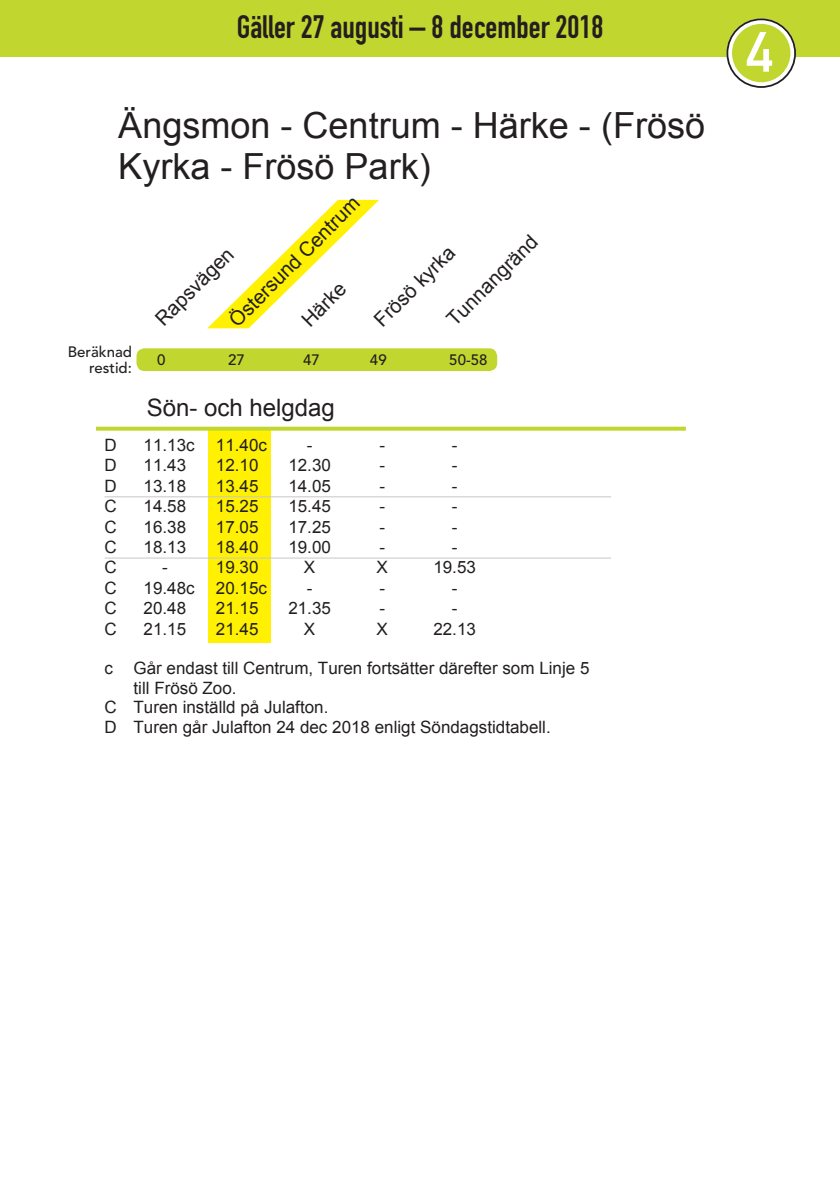
<style>
.page{position:relative;width:840px;height:1191px;background:#fff}
.page>*{position:absolute;margin:0;border:0;box-sizing:border-box;transform-origin:0 0}
.t1{font:36px/41.4px "Arial";color:#231f20}
.t2{font:32px "DIN Engschrift Std";color:#231f20}
.t3{font:24px "Arial";color:#231f20}
.t4{font:20px "Arial";color:#231f20}
.t5{font:17px "Arial";color:#231f20}
.t6{font:500 15px/16px "Avenir LT Std";color:#231f20;text-align:right}
.s1{font-size:64px;color:#fff}
</style>
<div class="page">
<div style="left:0;top:0;width:839px;height:56px;background:#c1d72f"></div>
<svg style="left:207px;top:200px;width:172px;height:128px"></svg>
<div style="left:208px;top:428px;width:63px;height:215px;background:#fff101"></div>
<svg style="left:96px;top:427px;width:589px;height:4px;fill:#c1d72f"></svg>
<hr style="left:104px;top:496px;width:506px;height:1px;background:#c6c7c9">
<hr style="left:104px;top:557px;width:506px;height:1px;background:#c6c7c9">
<div style="left:726px;top:18px;width:69px;height:70px;border:14px solid #fff;border-radius:50%"></div>
<div style="left:731px;top:24px;width:59px;height:58px;background:#c1d72f;border-radius:50%"></div>
<div style="left:726px;top:18px;width:69px;height:70px;border:2px solid #231f20;border-radius:50%"></div>
<svg style="left:746px;top:32px;width:25px;height:40px"></svg>
<div style="left:136px;top:348px;width:361px;height:23px;background:#c1d72f;border-radius:8px"></div>
<h2 class="t2" style="left:236px;top:8px;width:368px">Gäller 27 augusti – 8 december 2018</h2>
<h1 class="t1" style="left:118px;top:105px;width:588px;text-indent:-103px"><span class="s1">4</span> Ängsmon - Centrum - Härke - (Frösö<br>Kyrka - Frösö Park)</h1>
<p class="t6" style="left:68px;top:344px;width:66px">Beräknad restid:</p>
<p class="t4" style="left:223px;top:314px;width:176px;rotate:-45deg">Östersund Centrum</p>
<p class="t4" style="left:149px;top:313px;width:103px;rotate:-45deg">Rapsvägen</p>
<p class="t4" style="left:295px;top:314px;width:55px;rotate:-45deg">Härke</p>
<p class="t4" style="left:441px;top:313px;width:120px;rotate:-45deg">Tunnangränd</p>
<p class="t4" style="left:368px;top:314px;width:106px;rotate:-45deg">Frösö kyrka</p>
<p class="t6" style="left:157px;top:353px;width:10px">0</p>
<p class="t6" style="left:228px;top:353px;width:18px">27</p>
<p class="t6" style="left:303px;top:353px;width:18px">47</p>
<p class="t6" style="left:370px;top:353px;width:18px">49</p>
<p class="t6" style="left:449px;top:353px;width:40px">50-58</p>
<h3 class="t3" style="left:147px;top:392px;width:190px">Sön- och helgdag</h3>
<p class="t5" style="left:104px;top:434px;width:14px">D</p>
<p class="t5" style="left:143px;top:434px;width:53px">11.13c</p>
<p class="t5" style="left:216px;top:434px;width:53px">11.40c</p>
<p class="t5" style="left:306px;top:434px;width:7px">-</p>
<p class="t5" style="left:379px;top:434px;width:7px">-</p>
<p class="t5" style="left:451px;top:434px;width:7px">-</p>
<p class="t5" style="left:104px;top:454px;width:14px">D</p>
<p class="t5" style="left:143px;top:454px;width:44px">11.43</p>
<p class="t5" style="left:216px;top:454px;width:44px">12.10</p>
<p class="t5" style="left:288px;top:454px;width:44px">12.30</p>
<p class="t5" style="left:379px;top:454px;width:7px">-</p>
<p class="t5" style="left:451px;top:454px;width:7px">-</p>
<p class="t5" style="left:104px;top:475px;width:14px">D</p>
<p class="t5" style="left:143px;top:475px;width:44px">13.18</p>
<p class="t5" style="left:216px;top:475px;width:44px">13.45</p>
<p class="t5" style="left:288px;top:475px;width:44px">14.05</p>
<p class="t5" style="left:379px;top:475px;width:7px">-</p>
<p class="t5" style="left:451px;top:475px;width:7px">-</p>
<p class="t5" style="left:104px;top:495px;width:14px">C</p>
<p class="t5" style="left:143px;top:495px;width:44px">14.58</p>
<p class="t5" style="left:216px;top:495px;width:44px">15.25</p>
<p class="t5" style="left:288px;top:495px;width:44px">15.45</p>
<p class="t5" style="left:379px;top:495px;width:7px">-</p>
<p class="t5" style="left:451px;top:495px;width:7px">-</p>
<p class="t5" style="left:104px;top:515px;width:14px">C</p>
<p class="t5" style="left:143px;top:515px;width:44px">16.38</p>
<p class="t5" style="left:216px;top:515px;width:44px">17.05</p>
<p class="t5" style="left:288px;top:515px;width:44px">17.25</p>
<p class="t5" style="left:379px;top:515px;width:7px">-</p>
<p class="t5" style="left:451px;top:515px;width:7px">-</p>
<p class="t5" style="left:104px;top:536px;width:14px">C</p>
<p class="t5" style="left:143px;top:536px;width:44px">18.13</p>
<p class="t5" style="left:216px;top:536px;width:44px">18.40</p>
<p class="t5" style="left:288px;top:536px;width:44px">19.00</p>
<p class="t5" style="left:379px;top:536px;width:7px">-</p>
<p class="t5" style="left:451px;top:536px;width:7px">-</p>
<p class="t5" style="left:104px;top:556px;width:14px">C</p>
<p class="t5" style="left:162px;top:556px;width:7px">-</p>
<p class="t5" style="left:216px;top:556px;width:44px">19.30</p>
<p class="t5" style="left:304px;top:556px;width:13px">X</p>
<p class="t5" style="left:376px;top:556px;width:13px">X</p>
<p class="t5" style="left:433px;top:556px;width:44px">19.53</p>
<p class="t5" style="left:104px;top:577px;width:14px">C</p>
<p class="t5" style="left:143px;top:577px;width:53px">19.48c</p>
<p class="t5" style="left:216px;top:577px;width:53px">20.15c</p>
<p class="t5" style="left:306px;top:577px;width:7px">-</p>
<p class="t5" style="left:379px;top:577px;width:7px">-</p>
<p class="t5" style="left:451px;top:577px;width:7px">-</p>
<p class="t5" style="left:104px;top:597px;width:14px">C</p>
<p class="t5" style="left:143px;top:597px;width:44px">20.48</p>
<p class="t5" style="left:216px;top:597px;width:44px">21.15</p>
<p class="t5" style="left:288px;top:597px;width:44px">21.35</p>
<p class="t5" style="left:379px;top:597px;width:7px">-</p>
<p class="t5" style="left:451px;top:597px;width:7px">-</p>
<p class="t5" style="left:104px;top:617px;width:14px">C</p>
<p class="t5" style="left:143px;top:617px;width:44px">21.15</p>
<p class="t5" style="left:216px;top:617px;width:44px">21.45</p>
<p class="t5" style="left:304px;top:617px;width:13px">X</p>
<p class="t5" style="left:376px;top:617px;width:13px">X</p>
<p class="t5" style="left:433px;top:617px;width:44px">22.13</p>
<p class="t5" style="left:104px;top:657px;width:486px">c Går endast till Centrum, Turen fortsätter därefter som Linje 5</p>
<p class="t5" style="left:133px;top:677px;width:104px">till Frösö Zoo.</p>
<p class="t5" style="left:104px;top:696px;width:225px">C Turen inställd på Julafton.</p>
<p class="t5" style="left:104px;top:716px;width:447px">D Turen går Julafton 24 dec 2018 enligt Söndagstidtabell.</p>
</div>
